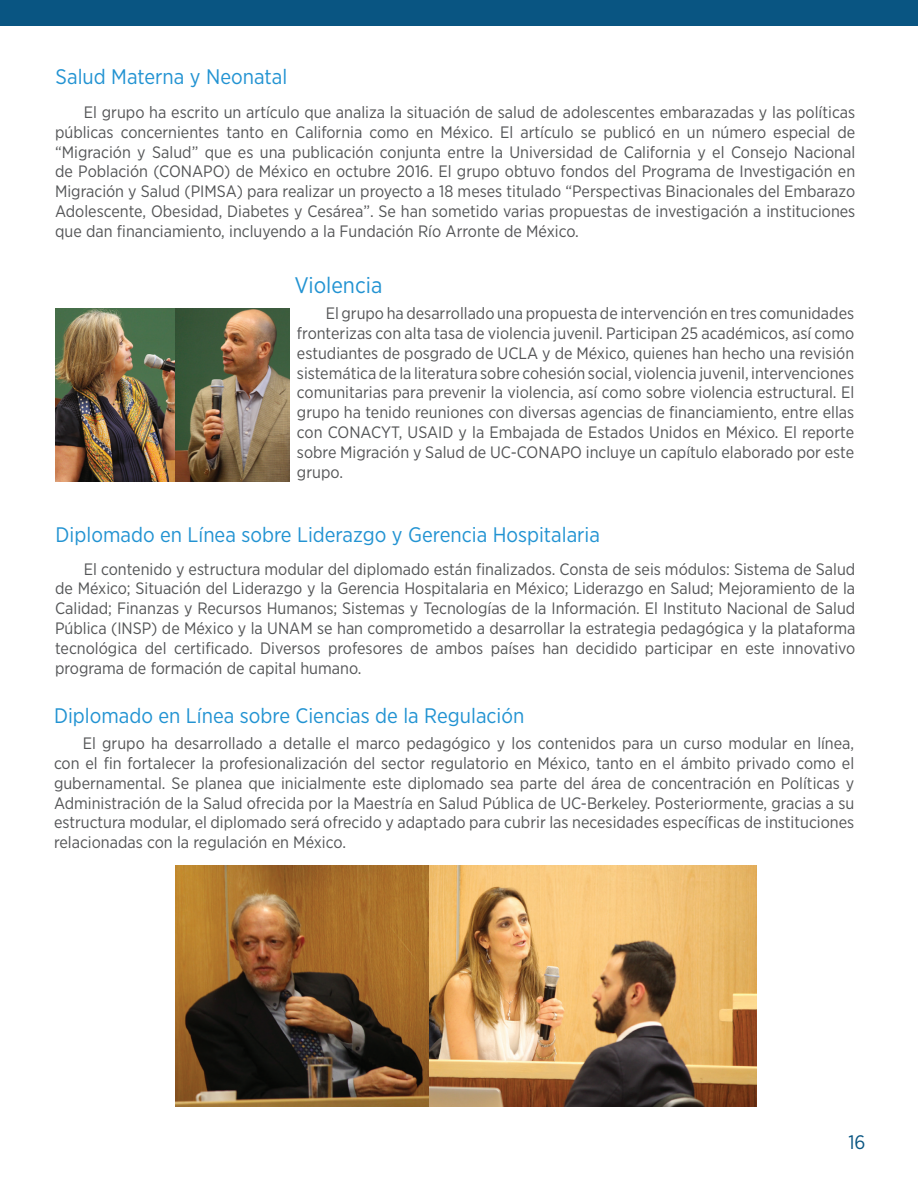
<style>
.page{position:relative;width:918px;height:1188px;background:#fff}
.page>*{position:absolute;margin:0;border:0;box-sizing:border-box;transform-origin:0 0}
.t1{font:22.5px "Gotham Narrow";color:#2293d2}
.t2{font:21px "Gotham Narrow";color:#2293d2}
.t3{font:19.5px "Gotham Narrow";color:#095582}
.t4{font:16.5px/19.8px "Gotham Narrow";color:#545557;text-align:justify}
</style>
<div class="page">
<div style="left:0;top:0;width:918px;height:25px;background:#095582"></div>
<img style="left:55px;top:309px;width:121px;height:173px">
<img style="left:176px;top:309px;width:113px;height:173px">
<img style="left:176px;top:866px;width:580px;height:241px">
<p class="t2" style="left:56px;top:64px;width:233px">Salud Materna y Neonatal</p>
<p class="t4" style="left:55px;top:102px;width:802px;text-indent:29px">El grupo ha escrito un artículo que analiza la situación de salud de adolescentes embarazadas y las políticas públicas concernientes tanto en California como en México. El artículo se publicó en un número especial de “Migración y Salud” que es una publicación conjunta entre la Universidad de California y el Consejo Nacional de Población (CONAPO) de México en octubre 2016. El grupo obtuvo fondos del Programa de Investigación en Migración y Salud (PIMSA) para realizar un proyecto a 18 meses titulado “Perspectivas Binacionales del Embarazo Adolescente, Obesidad, Diabetes y Cesárea”. Se han sometido varias propuestas de investigación a instituciones que dan financiamiento, incluyendo a la Fundación Río Arronte de México.</p>
<h1 class="t1" style="left:294px;top:271px;width:89px">Violencia</h1>
<p class="t4" style="left:297px;top:303px;width:559px;text-indent:29px">El grupo ha desarrollado una propuesta de intervención en tres comunidades fronterizas con alta tasa de violencia juvenil. Participan 25 académicos, así como estudiantes de posgrado de UCLA y de México, quienes han hecho una revisión sistemática de la literatura sobre cohesión social, violencia juvenil, intervenciones comunitarias para prevenir la violencia, así como sobre violencia estructural. El grupo ha tenido reuniones con diversas agencias de financiamiento, entre ellas con CONACYT, USAID y la Embajada de Estados Unidos en México. El reporte sobre Migración y Salud de UC-CONAPO incluye un capítulo elaborado por este grupo.</p>
<p class="t2" style="left:56px;top:521px;width:546px">Diplomado en Línea sobre Liderazgo y Gerencia Hospitalaria</p>
<p class="t4" style="left:55px;top:559px;width:802px;text-indent:29px">El contenido y estructura modular del diplomado están finalizados. Consta de seis módulos: Sistema de Salud de México; Situación del Liderazgo y la Gerencia Hospitalaria en México; Liderazgo en Salud; Mejoramiento de la Calidad; Finanzas y Recursos Humanos; Sistemas y Tecnologías de la Información. El Instituto Nacional de Salud Pública (INSP) de México y la UNAM se han comprometido a desarrollar la estrategia pedagógica y la plataforma tecnológica del certificado. Diversos profesores de ambos países han decidido participar en este innovativo programa de formación de capital humano.</p>
<p class="t2" style="left:54px;top:702px;width:472px">Diplomado en Línea sobre Ciencias de la Regulación</p>
<p class="t4" style="left:54px;top:733px;width:802px;text-indent:29px">El grupo ha desarrollado a detalle el marco pedagógico y los contenidos para un curso modular en línea, con el fin fortalecer la profesionalización del sector regulatorio en México, tanto en el ámbito privado como el gubernamental. Se planea que inicialmente este diplomado sea parte del área de concentración en Políticas y Administración de la Salud ofrecida por la Maestría en Salud Pública de UC-Berkeley. Posteriormente, gracias a su estructura modular, el diplomado será ofrecido y adaptado para cubrir las necesidades específicas de instituciones relacionadas con la regulación en México.</p>
<p class="t3" style="left:848px;top:1130px;width:19px">16</p>
</div>
